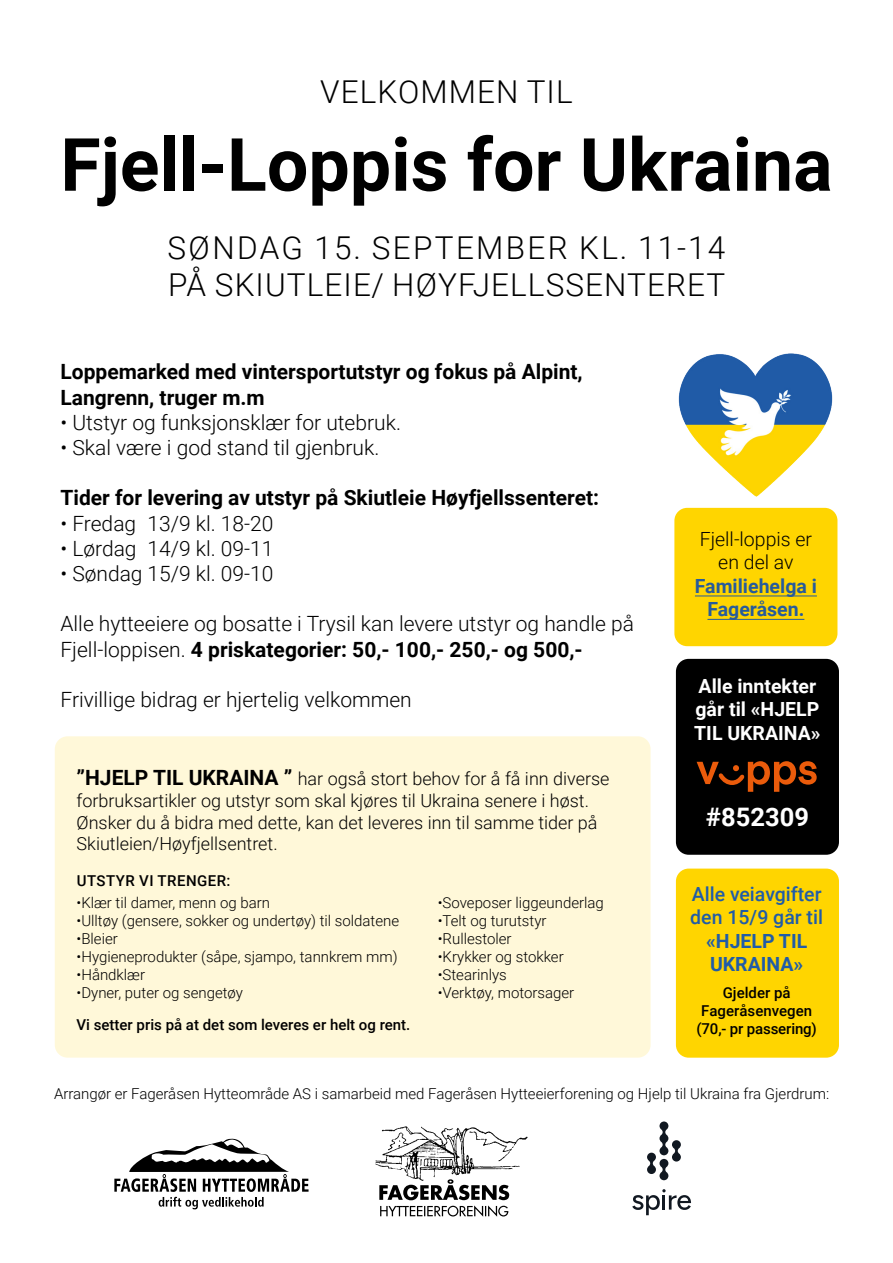
<style>
.page{position:relative;width:893px;height:1263px;background:#fff}
.page>*{position:absolute;margin:0;border:0;box-sizing:border-box;transform-origin:0 0}
.t1{font:700 73.5px "Roboto";color:#000}
.t2{font:300 31.5px/37.8px "Roboto";letter-spacing:.035em;color:#000}
.t3{font:700 25.5px "Roboto";color:#fff}
.t4{font:300 21px/25.2px "Roboto";color:#000}
.t5{font:700 21px/25.2px "Roboto";color:#000}
.t6{font:700 19.5px/23.4px "Roboto";color:#fff}
.t7{font:500 19.5px/23.4px "Roboto";color:#205ca8}
.t8{font:700 19.5px/23.4px "Roboto";color:#275b9b;text-align:center}
.t9{font:300 19.5px/23.4px "Roboto";color:#000;text-align:center}
.t10{font:700 19.5px/23.4px "Roboto";color:#205ca8}
.t11{font:300 18px/21.6px "Roboto";color:#000}
.t12{font:300 15px "Roboto";color:#000}
.t13{font:500 15px/18px "Roboto";color:#000;text-align:center}
.t14{font:500 15px "Roboto";letter-spacing:.035em;color:#000}
.s1{font-weight:700}
.s2{font-weight:700;font-size:21px}
</style>
<div class="page">
<div style="left:55px;top:736px;width:596px;height:322px;background:#fff8d9;border-radius:13px"></div>
<img style="left:675px;top:353px;width:162px;height:164px">
<div style="left:676px;top:659px;width:163px;height:196px;background:#000;border-radius:13px"></div>
<svg style="left:697px;top:761px;width:120px;height:31px"></svg>
<div style="left:676px;top:868px;width:163px;height:190px;background:#ffd500;border-radius:13px"></div>
<svg style="left:114px;top:1139px;width:195px;height:70px"></svg>
<img style="left:376px;top:1126px;width:151px;height:53px">
<svg style="left:379px;top:1179px;width:130px;height:38px"></svg>
<svg style="left:647px;top:1121px;width:34px;height:59px"></svg>
<svg style="left:632px;top:1189px;width:59px;height:26px"></svg>
<div style="left:674px;top:508px;width:163px;height:138px;background:#ffd500;border-radius:13px"></div>
<hr style="left:695px;top:595px;width:122px;height:1px;background:#275b9b">
<hr style="left:707px;top:619px;width:97px;height:1px;background:#275b9b">
<h2 class="t2" style="left:320px;top:71px;width:254px">VELKOMMEN TIL</h2>
<h1 class="t1" style="left:60px;top:113px;width:774px">Fjell-Loppis for Ukraina</h1>
<h2 class="t2" style="left:168px;top:227px;width:559px">SØNDAG 15. SEPTEMBER KL. 11-14<br>PÅ SKIUTLEIE/ HØYFJELLSSENTERET</h2>
<h3 class="t5" style="left:60px;top:358px;width:524px">Loppemarked med vintersportutstyr og fokus på Alpint,<br>Langrenn, truger m.m</h3>
<h3 class="t4" style="left:60px;top:409px;width:342px">• Utstyr og funksjonsklær for utebruk.</h3>
<h3 class="t4" style="left:60px;top:434px;width:320px">• Skal være i god stand til gjenbruk.</h3>
<h3 class="t5" style="left:60px;top:484px;width:540px">Tider for levering av utstyr på Skiutleie Høyfjellssenteret:</h3>
<h3 class="t4" style="left:60px;top:510px;width:214px">• Fredag 13/9 kl. 18-20</h3>
<h3 class="t4" style="left:60px;top:535px;width:214px">• Lørdag 14/9 kl. 09-11</h3>
<h3 class="t4" style="left:60px;top:560px;width:214px">• Søndag 15/9 kl. 09-10</h3>
<h3 class="t4" style="left:60px;top:610px;width:575px">Alle hytteeiere og bosatte i Trysil kan levere utstyr og handle på<br>Fjell-loppisen. <span class="s1">4 priskategorier: 50,- 100,- 250,- og 500,-</span></h3>
<h3 class="t4" style="left:60px;top:686px;width:353px">Frivillige bidrag er hjertelig velkommen</h3>
<p class="t11" style="left:77px;top:767px;width:534px"><span class="s2">”HJELP TIL UKRAINA ”</span> har også stort behov for å få inn diverse forbruksartikler og utstyr som skal kjøres til Ukraina senere i høst.<br>Ønsker du å bidra med dette, kan det leveres inn til samme tider på Skiutleien/Høyfjellsentret.</p>
<p class="t14" style="left:77px;top:870px;width:155px">UTSTYR VI TRENGER:</p>
<p class="t12" style="left:77px;top:892px;width:195px">•Klær til damer, menn og barn</p>
<p class="t12" style="left:77px;top:910px;width:324px">• Ulltøy (gensere, sokker og undertøy) til soldatene</p>
<p class="t12" style="left:77px;top:928px;width:43px">•Bleier</p>
<p class="t12" style="left:77px;top:946px;width:323px">• Hygieneprodukter (såpe, sjampo, tannkrem mm)</p>
<p class="t12" style="left:77px;top:964px;width:70px">•Håndklær</p>
<p class="t12" style="left:77px;top:982px;width:168px">•Dyner, puter og sengetøy</p>
<p class="t13" style="left:77px;top:1015px;width:335px">Vi setter pris på at det som leveres er helt og rent.</p>
<p class="t12" style="left:438px;top:892px;width:168px">•Soveposer liggeunderlag</p>
<p class="t12" style="left:438px;top:910px;width:110px">•Telt og turutstyr</p>
<p class="t12" style="left:438px;top:928px;width:75px">•Rullestoler</p>
<p class="t12" style="left:438px;top:946px;width:127px">•Krykker og stokker</p>
<p class="t12" style="left:438px;top:964px;width:71px">•Stearinlys</p>
<p class="t12" style="left:438px;top:982px;width:138px">•Verktøy, motorsager</p>
<h3 class="t9" style="left:700px;top:526px;width:114px">Fjell-loppis er en del av</h3>
<h3 class="t8" style="left:695px;top:573px;width:123px">Familiehelga i<br>Fageråsen.</h3>
<h3 class="t6" style="left:694px;top:673px;width:128px">Alle inntekter går til «HJELP<br>TIL UKRAINA»</h3>
<h3 class="t3" style="left:706px;top:799px;width:105px">#852309</h3>
<h3 class="t7" style="left:690px;top:881px;width:134px">Alle veiavgifter den 15/9 går til</h3>
<h3 class="t10" style="left:706px;top:928px;width:103px">«HJELP TIL<br>UKRAINA»</h3>
<p class="t13" style="left:696px;top:983px;width:122px">Gjelder på<br>Fageråsenvegen (70,- pr passering)</p>
<p class="t12" style="left:54px;top:1083px;width:777px">Arrangør er Fageråsen Hytteområde AS i samarbeid med Fageråsen Hytteeierforening og Hjelp til Ukraina fra Gjerdrum:</p>
</div>
